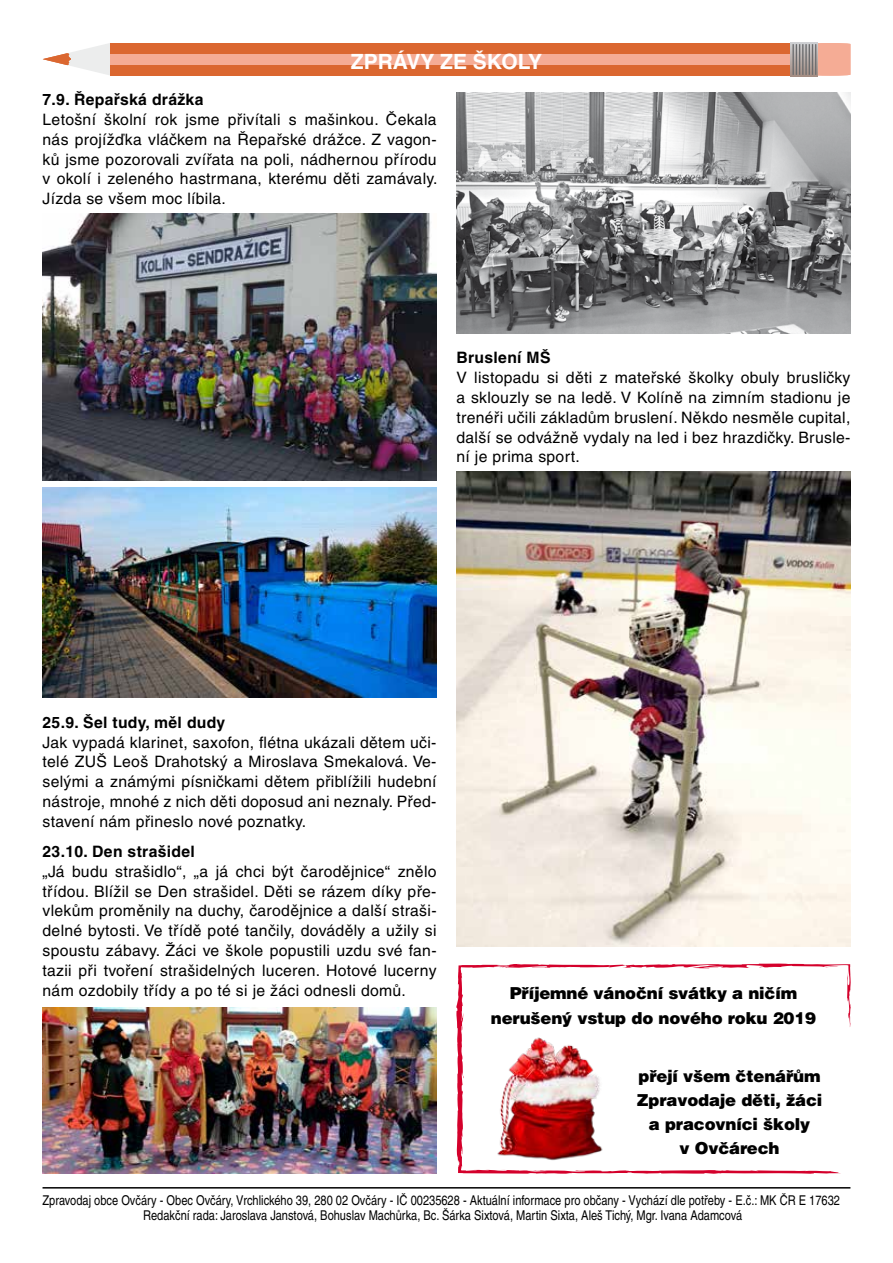
<style>
.page{position:relative;width:893px;height:1263px;background:#fff}
.page>*{position:absolute;margin:0;border:0;box-sizing:border-box;transform-origin:0 0}
.t1{font:700 21px "Helvetica CE";color:#fff}
.t2{font:900 16.5px/24px "Helvetica CE";letter-spacing:-.01em;color:#000;text-align:center}
.t3{font:15.75px/19.8px "Helvetica CE";letter-spacing:.02em;color:#000;text-align:justify}
.t4{font:700 15.75px "Helvetica CE";letter-spacing:.02em;color:#000}
.t5{font:condensed 13.5px/15px "Helvetica CE";color:#000;text-align:center}
</style>
<div class="page">
<hr style="left:43px;top:1187px;width:807px;height:1px;background:#000">
<img style="left:43px;top:488px;width:394px;height:210px">
<img style="left:43px;top:214px;width:394px;height:266px">
<img style="left:456px;top:93px;width:394px;height:240px">
<img style="left:43px;top:1007px;width:394px;height:167px">
<img style="left:456px;top:471px;width:394px;height:475px">
<svg style="left:456px;top:963px;width:395px;height:211px"></svg>
<img style="left:474px;top:1009px;width:152px;height:165px">
<svg style="left:818px;top:43px;width:32px;height:33px"></svg>
<svg style="left:43px;top:43px;width:67px;height:32px"></svg>
<div style="left:110px;top:43px;width:680px;height:33px;background:#db6730"></div>
<div style="left:110px;top:54px;width:680px;height:11px;background:#f5ac95"></div>
<svg style="left:790px;top:43px;width:28px;height:33px"></svg>
<hr style="left:815px;top:44px;width:1px;height:31px;background:#6b6c6e">
<hr style="left:812px;top:44px;width:1px;height:31px;background:#6b6c6e">
<hr style="left:809px;top:44px;width:1px;height:31px;background:#6b6c6e">
<hr style="left:806px;top:44px;width:1px;height:31px;background:#6b6c6e">
<hr style="left:803px;top:44px;width:1px;height:31px;background:#6b6c6e">
<hr style="left:799px;top:44px;width:1px;height:31px;background:#6b6c6e">
<hr style="left:796px;top:44px;width:1px;height:31px;background:#6b6c6e">
<hr style="left:793px;top:44px;width:1px;height:31px;background:#6b6c6e">
<h1 class="t1" style="left:351px;top:50px;width:193px">ZPRÁVY ZE ŠKOLY</h1>
<p class="t4" style="left:43px;top:91px;width:162px">7.9. Řepařská drážka</p>
<p class="t3" style="left:43px;top:110px;width:396px">Letošní školní rok jsme přivítali s mašinkou. Čekala nás projížďka vláčkem na Řepařské drážce. Z vagon&shy;ků jsme pozorovali zvířata na poli, nádhernou přírodu v okolí i zeleného hastrmana, kterému děti zamávaly.<br>Jízda se všem moc líbila.</p>
<p class="t4" style="left:456px;top:349px;width:96px">Bruslení MŠ</p>
<p class="t3" style="left:456px;top:368px;width:396px">V listopadu si děti z mateřské školky obuly brusličky a sklouzly se na ledě. V Kolíně na zimním stadionu je trenéři učili základům bruslení. Někdo nesměle cupital, další se odvážně vydaly na led i bez hrazdičky. Brusle&shy;ní je prima sport.</p>
<p class="t4" style="left:43px;top:713px;width:184px">25.9. Šel tudy, měl dudy</p>
<p class="t3" style="left:43px;top:732px;width:396px">Jak vypadá klarinet, saxofon, flétna ukázali dětem uči&shy;telé ZUŠ Leoš Drahotský a Miroslava Smekalová. Ve&shy;selými a známými písničkami dětem přiblížili hudební nástroje, mnohé z nich děti doposud ani neznaly. Před&shy;stavení nám přineslo nové poznatky.</p>
<p class="t4" style="left:43px;top:842px;width:154px">23.10. Den strašidel</p>
<p class="t3" style="left:43px;top:861px;width:396px">„Já budu strašidlo“, „a já chci být čarodějnice“ znělo třídou. Blížil se Den strašidel. Děti se rázem díky pře&shy;vlekům proměnily na duchy, čarodějnice a další straši&shy;delné bytosti. Ve třídě poté tančily, dováděly a užily si spoustu zábavy. Žáci ve škole popustili uzdu své fan&shy;tazii při tvoření strašidelných luceren. Hotové lucerny nám ozdobily třídy a po té si je žáci odnesli domů.</p>
<p class="t2" style="left:491px;top:982px;width:327px">Příjemné vánoční svátky a ničím nerušený vstup do nového roku 2019</p>
<p class="t2" style="left:637px;top:1064px;width:187px">přejí všem čtenářům<br>Zpravodaje děti, žáci a pracovníci školy<br>v Ovčárech</p>
<p class="t5" style="left:43px;top:1193px;width:799px">Zpravodaj obce Ovčáry - Obec Ovčáry, Vrchlického 39, 280 02 Ovčáry - IČ 00235628 - Aktuální informace pro občany - Vychází dle potřeby - E.č.: MK ČR E 17632<br>Redakční rada: Jaroslava Janstová, Bohuslav Machůrka, Bc. Šárka Sixtová, Martin Sixta, Aleš Tichý, Mgr. Ivana Adamcová</p>
</div>
